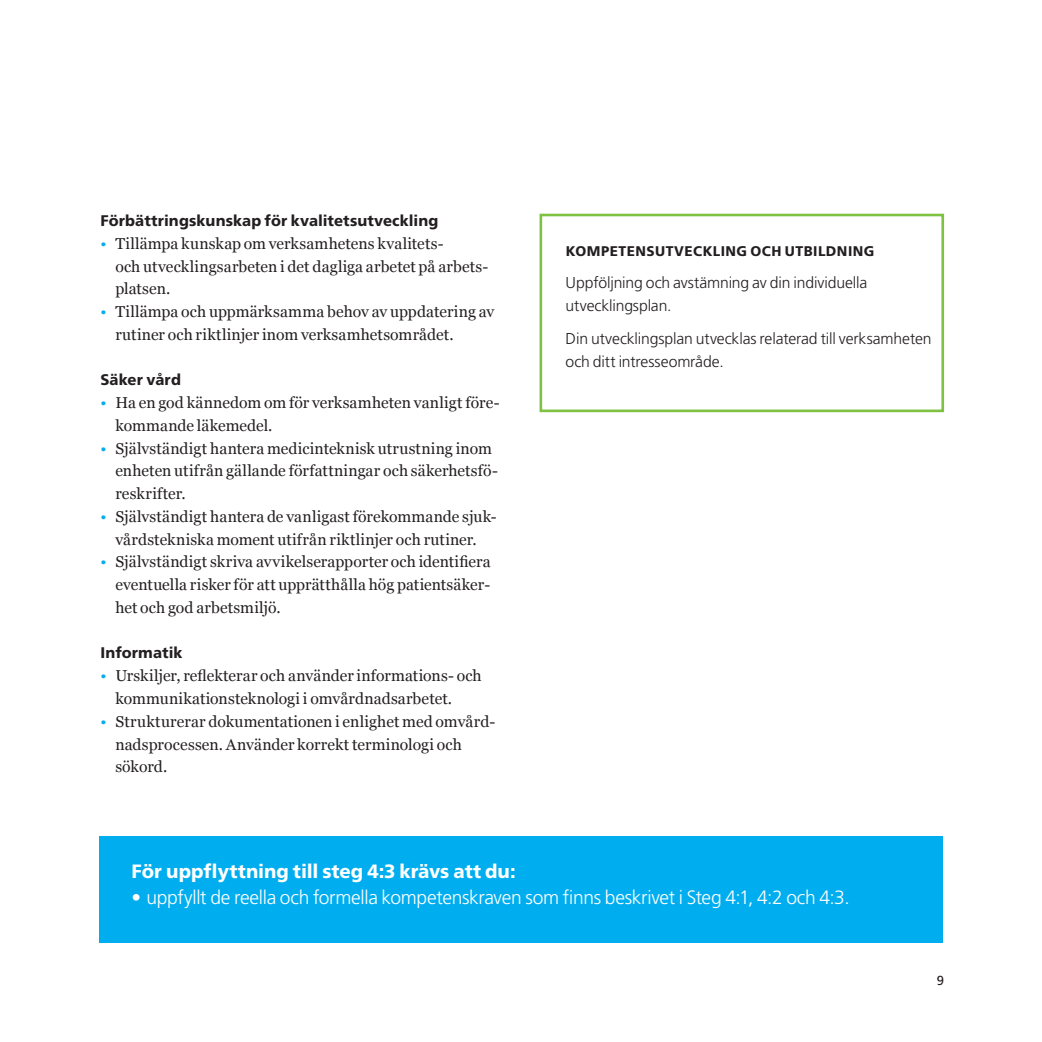
<style>
.page{position:relative;width:1042px;height:1042px;background:#fff}
.page>*{position:absolute;margin:0;border:0;box-sizing:border-box;transform-origin:0 0}
.Frutiger{font:300 19.25px "Frutiger SLLOTF";letter-spacing:-.015em;color:#fff}
.mellis_gemen{font:800 19.25px "Frutiger SLLOTF";color:#fff}
.Brödtext_punktlista{font:15.75px/22.8px "Georgia";letter-spacing:.005em;color:#231f20}
.t1{font:300 15.75px/22.8px "Frutiger SLLOTF";letter-spacing:-.01em;color:#231f20}
.mellis_gemen-2{font:800 15.4px "Frutiger SLLOTF";letter-spacing:.005em;color:#231f20}
.Mellis_versal{font:800 14px "Frutiger SLLOTF";letter-spacing:.035em;color:#231f20}
.t2{font:13.12px "Frutiger SLLOTF";color:#231f20}
.s1{color:#00aeef}
</style>
<div class="page">
<div style="left:539px;top:214px;width:405px;height:198px;border:3px solid #7fc241"></div>
<div style="left:99px;top:836px;width:844px;height:107px;background:#00aeef"></div>
<p class="mellis_gemen-2" style="left:100px;top:211px;width:339px">Förbättringskunskap för kvalitetsutveckling</p>
<p class="Brödtext_punktlista" style="left:115px;top:231px;width:374px;text-indent:-15px"><span class="s1">•</span> Tillämpa kunskap om verksamhetens kvalitets-<br>och utvecklingsarbeten i det dagliga arbetet på arbets&shy;platsen.</p>
<p class="Brödtext_punktlista" style="left:115px;top:300px;width:380px;text-indent:-15px"><span class="s1">•</span> Tillämpa och uppmärksamma behov av uppdatering av rutiner och riktlinjer inom verksamhetsområdet.</p>
<p class="mellis_gemen-2" style="left:100px;top:371px;width:82px">Säker vård</p>
<p class="Brödtext_punktlista" style="left:115px;top:391px;width:386px;text-indent:-15px"><span class="s1">•</span> Ha en god kännedom om för verksamheten vanligt före&shy;kommande läkemedel.</p>
<p class="Brödtext_punktlista" style="left:115px;top:436px;width:384px;text-indent:-15px"><span class="s1">•</span> Självständigt hantera medicinteknisk utrustning inom enheten utifrån gällande författningar och säkerhetsfö&shy;reskrifter.</p>
<p class="Brödtext_punktlista" style="left:100px;top:504px;width:398px;text-align:center"><span class="s1">•</span> Självständigt hantera de vanligast förekommande sjuk&shy;vårdstekniska moment utifrån riktlinjer och rutiner.</p>
<p class="Brödtext_punktlista" style="left:115px;top:550px;width:377px;text-align:justify;text-indent:-15px"><span class="s1">•</span> Självständigt skriva avvikelserapporter och identifiera eventuella risker för att upprätthålla hög patientsäker&shy;het och god arbetsmiljö.</p>
<p class="mellis_gemen-2" style="left:100px;top:644px;width:84px">Informatik</p>
<p class="Brödtext_punktlista" style="left:115px;top:664px;width:368px;text-indent:-15px"><span class="s1">•</span> Urskiljer, reflekterar och använder informations- och kommunikationsteknologi i omvårdnadsarbetet.</p>
<p class="Brödtext_punktlista" style="left:115px;top:709px;width:381px;text-indent:-15px"><span class="s1">•</span> Strukturerar dokumentationen i enlighet med omvård&shy;nadsprocessen. Använder korrekt terminologi och sökord.</p>
<p class="Mellis_versal" style="left:566px;top:242px;width:310px">KOMPETENSUTVECKLING OCH UTBILDNING</p>
<p class="t1" style="left:566px;top:272px;width:303px">Uppföljning och avstämning av din individuella utvecklingsplan.</p>
<p class="t1" style="left:566px;top:327px;width:367px">Din utvecklingsplan utvecklas relaterad till verksamheten och ditt intresseområde.</p>
<p class="mellis_gemen" style="left:131px;top:859px;width:386px">För uppflyttning till steg 4:3 krävs att du:</p>
<p class="Frutiger" style="left:131px;top:886px;width:720px">• uppfyllt de reella och formella kompetenskraven som finns beskrivet i Steg 4:1, 4:2 och 4:3.</p>
<p class="t2" style="left:936px;top:972px;width:9px">9</p>
</div>
